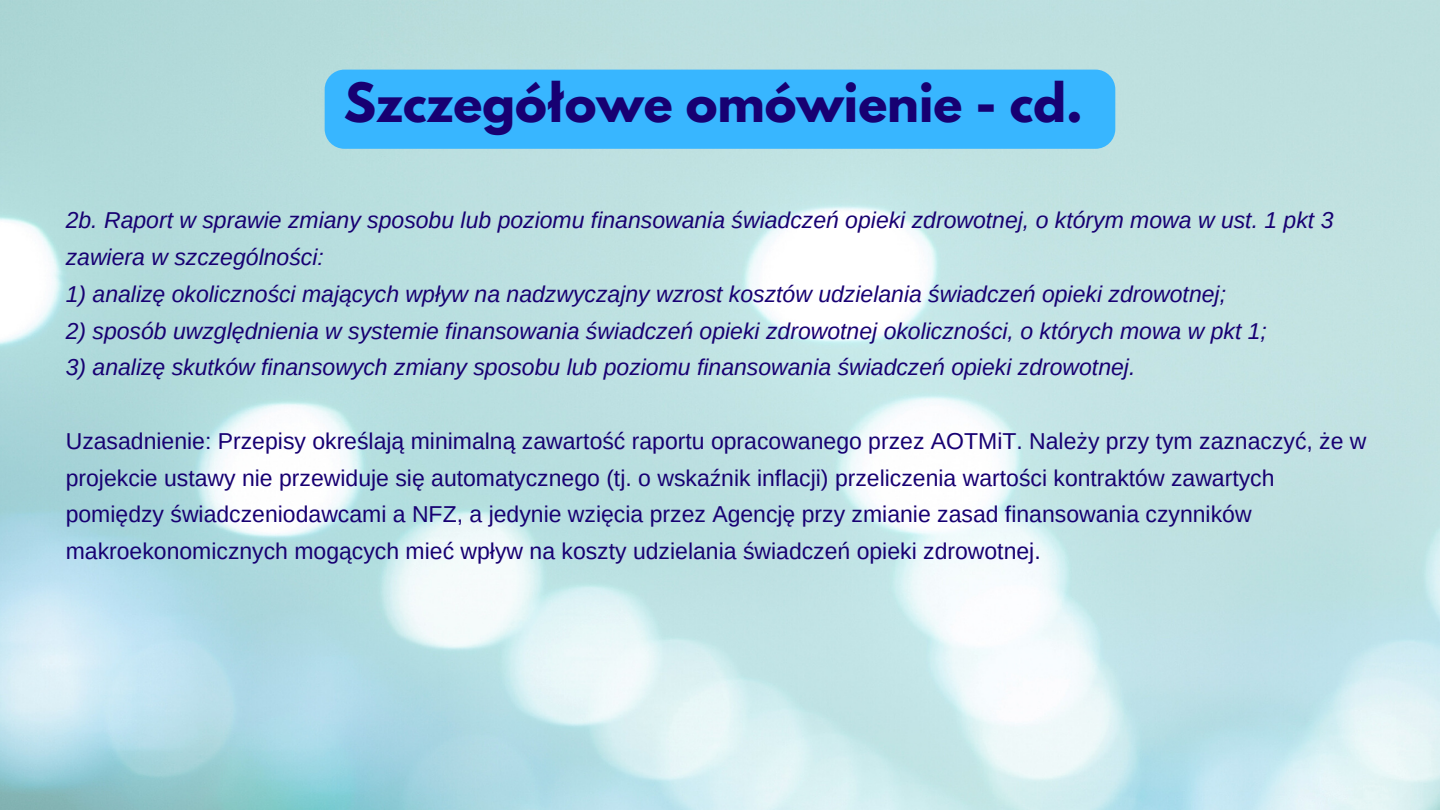
<style>
.page{position:relative;width:1440px;height:810px;background:#fff}
.page>*{position:absolute;margin:0;border:0;box-sizing:border-box;transform-origin:0 0}
.t1{font:700 48px "League Spartan";color:#170072}
.t2{font:italic 23px/36.8px "Arimo";color:#170072}
.t3{font:23px/36.8px "Arimo";color:#170072}
</style>
<div class="page">
<img style="left:0;top:0;width:1440px;height:810px">
<div style="left:325px;top:70px;width:790px;height:79px;background:#38b6ff;border-radius:20px"></div>
<p class="t1" style="left:344px;top:79px;width:741px">Szczegółowe omówienie - cd.</p>
<p class="t2" style="left:66px;top:202px;width:1269px">2b. Raport w sprawie zmiany sposobu lub poziomu finansowania świadczeń opieki zdrowotnej, o którym mowa w ust. 1 pkt 3 zawiera w szczególności:</p>
<p class="t2" style="left:66px;top:275px;width:1162px">1) analizę okoliczności mających wpływ na nadzwyczajny wzrost kosztów udzielania świadczeń opieki zdrowotnej;</p>
<p class="t2" style="left:66px;top:312px;width:1203px">2) sposób uwzględnienia w systemie finansowania świadczeń opieki zdrowotnej okoliczności, o których mowa w pkt 1;</p>
<p class="t2" style="left:66px;top:349px;width:1071px">3) analizę skutków finansowych zmiany sposobu lub poziomu finansowania świadczeń opieki zdrowotnej.</p>
<p class="t3" style="left:66px;top:422px;width:1302px">Uzasadnienie: Przepisy określają minimalną zawartość raportu opracowanego przez AOTMiT. Należy przy tym zaznaczyć, że w projekcie ustawy nie przewiduje się automatycznego (tj. o wskaźnik inflacji) przeliczenia wartości kontraktów zawartych pomiędzy świadczeniodawcami a NFZ, a jedynie wzięcia przez Agencję przy zmianie zasad finansowania czynników makroekonomicznych mogących mieć wpływ na koszty udzielania świadczeń opieki zdrowotnej.</p>
</div>
